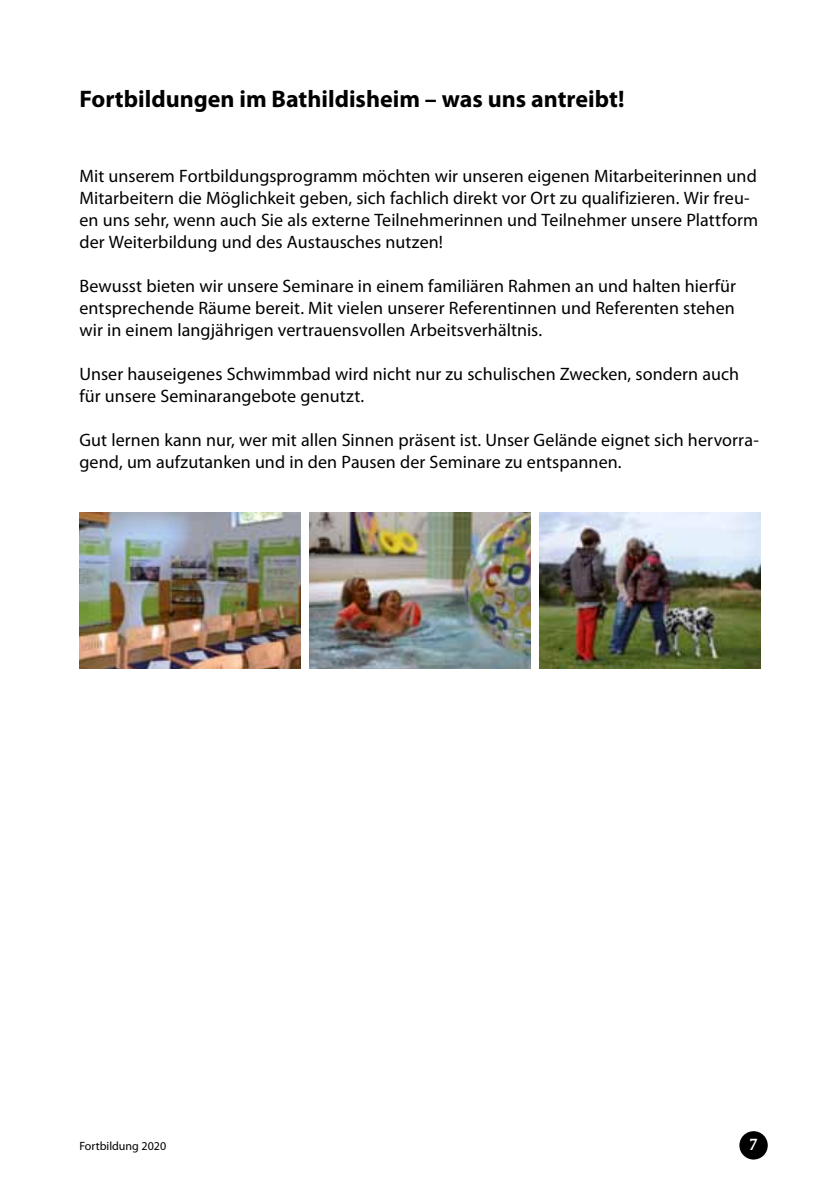
<style>
.page{position:relative;width:840px;height:1191px;background:#fff}
.page>*{position:absolute;margin:0;border:0;box-sizing:border-box;transform-origin:0 0}
.t1{font:700 24px "Myriad Pro";color:#000}
.t2{font:18px/22px "Myriad Pro";letter-spacing:.005em;color:#000}
.t3{font:600 16px "Stone Informal";color:#fff}
.t4{font:12px "Myriad Pro";color:#000}
</style>
<div class="page">
<div style="left:739px;top:1131px;width:28px;height:28px;background:#000;border-radius:50%"></div>
<img style="left:309px;top:512px;width:221px;height:157px">
<img style="left:539px;top:512px;width:221px;height:157px">
<img style="left:79px;top:512px;width:221px;height:157px">
<h1 class="t1" style="left:79px;top:83px;width:546px">Fortbildungen im Bathildisheim – was uns antreibt!</h1>
<p class="t2" style="left:79px;top:165px;width:679px">Mit unserem Fortbildungsprogramm möchten wir unseren eigenen Mitarbeiterinnen und Mitarbeitern die Möglichkeit geben, sich fachlich direkt vor Ort zu qualifizieren. Wir freu&shy;en uns sehr, wenn auch Sie als externe Teilnehmerinnen und Teilnehmer unsere Plattform der Weiterbildung und des Austausches nutzen!</p>
<p class="t2" style="left:79px;top:275px;width:657px;text-align:justify">Bewusst bieten wir unsere Seminare in einem familiären Rahmen an und halten hierfür entsprechende Räume bereit. Mit vielen unserer Referentinnen und Referenten stehen wir in einem langjährigen vertrauensvollen Arbeitsverhältnis.</p>
<p class="t2" style="left:79px;top:363px;width:661px">Unser hauseigenes Schwimmbad wird nicht nur zu schulischen Zwecken, sondern auch für unsere Seminarangebote genutzt.</p>
<p class="t2" style="left:79px;top:429px;width:680px">Gut lernen kann nur, wer mit allen Sinnen präsent ist. Unser Gelände eignet sich hervorra&shy;gend, um aufzutanken und in den Pausen der Seminare zu entspannen.</p>
<p class="t4" style="left:79px;top:1139px;width:88px">Fortbildung 2020</p>
<p class="t3" style="left:748px;top:1135px;width:11px">7</p>
</div>
